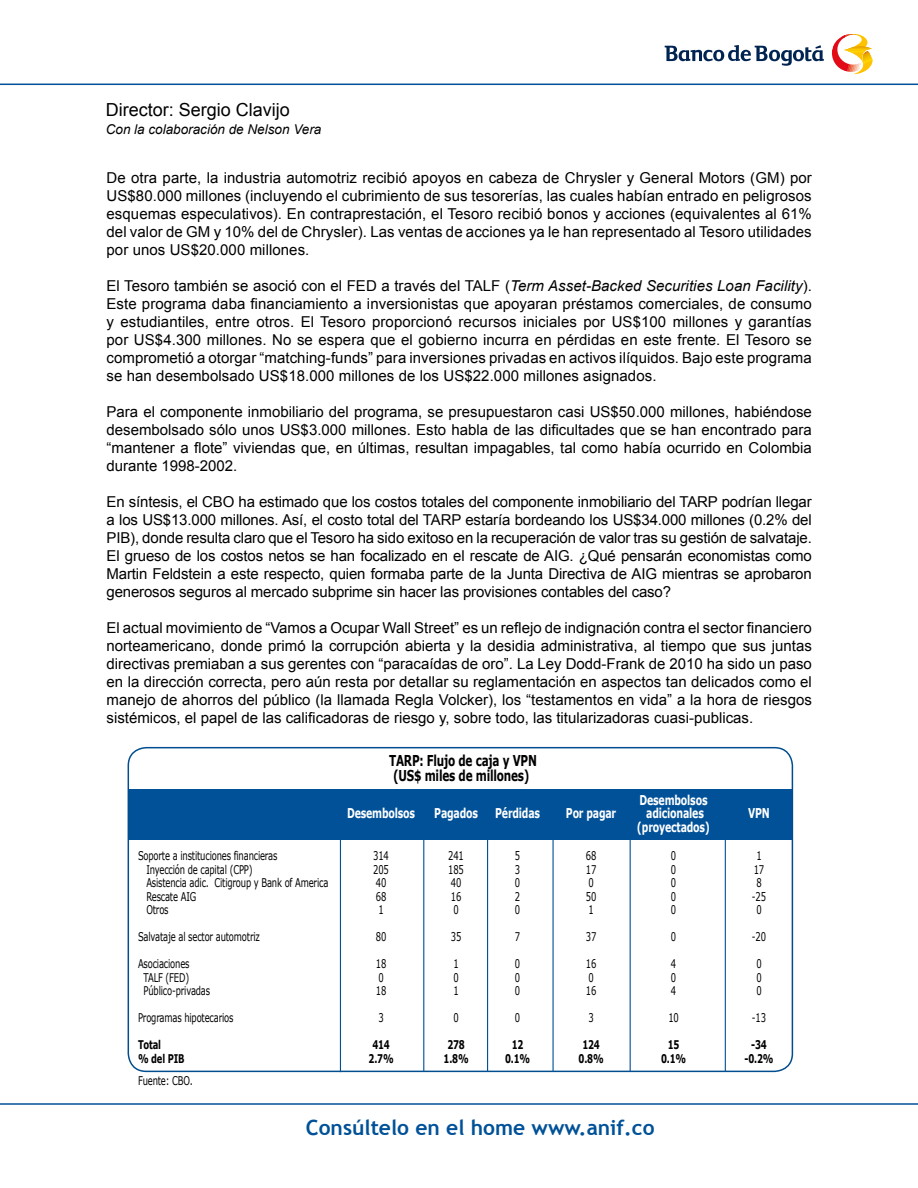
<style>
.page{position:relative;width:918px;height:1188px;background:#fff}
.page>*{position:absolute;margin:0;border:0;box-sizing:border-box;transform-origin:0 0}
.t1{font:700 21px "Trebuchet MS";color:#005198}
.t2{font:18px "Arial";color:#000}
.t3{font:15px/18px "Arial";color:#000;text-align:justify}
.t4{font:700 15px/15px "Verdana";letter-spacing:-.02em;color:#000;scale:.7 1}
.t5{font:700 13.5px "Verdana";letter-spacing:-.02em;color:#fff;scale:.7 1}
.t6{font:italic 13.5px "Arial";color:#000}
.t7{font:12px "Verdana";letter-spacing:-.02em;color:#000;scale:.7 1}
.t8{font:700 12px "Verdana";letter-spacing:-.02em;color:#000;scale:.7 1}
.s1{font-style:italic}
</style>
<div class="page">
<hr style="left:0;top:1103px;width:918px;height:2px;background:#005198">
<hr style="left:0;top:84px;width:918px;height:1px;background:#005198">
<svg style="left:832px;top:34px;width:41px;height:41px"></svg>
<svg style="left:665px;top:45px;width:159px;height:21px"></svg>
<div style="left:128px;top:789px;width:664px;height:50px;background:#005198"></div>
<div style="left:128px;top:747px;width:665px;height:325px;border:2px solid #004e8f;border-radius:18px"></div>
<hr style="left:340px;top:795px;width:1px;height:277px;background:#005198">
<hr style="left:630px;top:795px;width:1px;height:277px;background:#005198">
<hr style="left:553px;top:795px;width:1px;height:277px;background:#005198">
<hr style="left:487px;top:795px;width:1px;height:277px;background:#005198">
<hr style="left:423px;top:795px;width:1px;height:277px;background:#005198">
<hr style="left:725px;top:795px;width:1px;height:277px;background:#005198">
<p class="t2" style="left:106px;top:98px;width:186px">Director: Sergio Clavijo</p>
<p class="t6" style="left:106px;top:121px;width:217px">Con la colaboración de Nelson Vera</p>
<p class="t3" style="left:107px;top:169px;width:707px">De otra parte, la industria automotriz recibió apoyos en cabeza de Chrysler y General Motors (GM) por US$80.000 millones (incluyendo el cubrimiento de sus tesorerías, las cuales habían entrado en peligrosos esquemas especulativos). En contraprestación, el Tesoro recibió bonos y acciones (equivalentes al 61% del valor de GM y 10% del de Chrysler). Las ventas de acciones ya le han representado al Tesoro utilidades por unos US$20.000 millones.</p>
<p class="t3" style="left:107px;top:277px;width:707px">El Tesoro también se asoció con el FED a través del TALF (<span class="s1">Term Asset-Backed Securities Loan Facility</span>).<br>Este programa daba financiamiento a inversionistas que apoyaran préstamos comerciales, de consumo y estudiantiles, entre otros. El Tesoro proporcionó recursos iniciales por US$100 millones y garantías por US$4.300 millones. No se espera que el gobierno incurra en pérdidas en este frente. El Tesoro se comprometió a otorgar “matching-funds” para inversiones privadas en activos ilíquidos. Bajo este programa se han desembolsado US$18.000 millones de los US$22.000 millones asignados.</p>
<p class="t3" style="left:107px;top:403px;width:707px">Para el componente inmobiliario del programa, se presupuestaron casi US$50.000 millones, habiéndose desembolsado sólo unos US$3.000 millones. Esto habla de las dificultades que se han encontrado para “mantener a flote” viviendas que, en últimas, resultan impagables, tal como había ocurrido en Colombia durante 1998-2002.</p>
<p class="t3" style="left:107px;top:493px;width:707px">En síntesis, el CBO ha estimado que los costos totales del componente inmobiliario del TARP podrían llegar a los US$13.000 millones. Así, el costo total del TARP estaría bordeando los US$34.000 millones (0.2% del PIB), donde resulta claro que el Tesoro ha sido exitoso en la recuperación de valor tras su gestión de salvataje.<br>El grueso de los costos netos se han focalizado en el rescate de AIG. ¿Qué pensarán economistas como Martin Feldstein a este respecto, quien formaba parte de la Junta Directiva de AIG mientras se aprobaron generosos seguros al mercado subprime sin hacer las provisiones contables del caso?</p>
<p class="t3" style="left:107px;top:619px;width:707px">El actual movimiento de “Vamos a Ocupar Wall Street” es un reflejo de indignación contra el sector financiero norteamericano, donde primó la corrupción abierta y la desidia administrativa, al tiempo que sus juntas directivas premiaban a sus gerentes con “paracaídas de oro”. La Ley Dodd-Frank de 2010 ha sido un paso en la dirección correcta, pero aún resta por detallar su reglamentación en aspectos tan delicados como el manejo de ahorros del público (la llamada Regla Volcker), los “testamentos en vida” a la hora de riesgos sistémicos, el papel de las calificadoras de riesgo y, sobre todo, las titularizadoras cuasi-publicas.</p>
<p class="t4" style="left:389px;top:752px;width:213px">TARP: Flujo de caja y VPN (US$ miles de millones)</p>
<p class="t5" style="left:639px;top:791px;width:99px">Desembolsos</p>
<p class="t5" style="left:347px;top:805px;width:99px">Desembolsos</p>
<p class="t5" style="left:434px;top:805px;width:64px">Pagados</p>
<p class="t5" style="left:495px;top:805px;width:66px">Pérdidas</p>
<p class="t5" style="left:566px;top:805px;width:73px">Por pagar</p>
<p class="t5" style="left:646px;top:805px;width:84px">adicionales</p>
<p class="t5" style="left:748px;top:805px;width:33px">VPN</p>
<p class="t5" style="left:637px;top:818px;width:106px">(proyectados)</p>
<p class="t7" style="left:138px;top:848px;width:201px">Soporte a instituciones financieras</p>
<p class="t7" style="left:373px;top:848px;width:24px">314</p>
<p class="t7" style="left:448px;top:848px;width:24px">241</p>
<p class="t7" style="left:515px;top:848px;width:9px">5</p>
<p class="t7" style="left:586px;top:848px;width:17px">68</p>
<p class="t7" style="left:671px;top:848px;width:9px">0</p>
<p class="t7" style="left:756px;top:848px;width:9px">1</p>
<p class="t7" style="left:146px;top:862px;width:153px">Inyección de capital (CPP)</p>
<p class="t7" style="left:373px;top:862px;width:24px">205</p>
<p class="t7" style="left:448px;top:862px;width:24px">185</p>
<p class="t7" style="left:515px;top:862px;width:9px">3</p>
<p class="t7" style="left:586px;top:862px;width:17px">17</p>
<p class="t7" style="left:671px;top:862px;width:9px">0</p>
<p class="t7" style="left:754px;top:862px;width:17px">17</p>
<p class="t7" style="left:146px;top:875px;width:262px">Asistencia adic. Citigroup y Bank of America</p>
<p class="t7" style="left:376px;top:875px;width:17px">40</p>
<p class="t7" style="left:451px;top:875px;width:17px">40</p>
<p class="t7" style="left:515px;top:875px;width:9px">0</p>
<p class="t7" style="left:588px;top:875px;width:9px">0</p>
<p class="t7" style="left:671px;top:875px;width:9px">0</p>
<p class="t7" style="left:756px;top:875px;width:9px">8</p>
<p class="t7" style="left:146px;top:889px;width:73px">Rescate AIG</p>
<p class="t7" style="left:376px;top:889px;width:17px">68</p>
<p class="t7" style="left:451px;top:889px;width:17px">16</p>
<p class="t7" style="left:515px;top:889px;width:9px">2</p>
<p class="t7" style="left:586px;top:889px;width:17px">50</p>
<p class="t7" style="left:671px;top:889px;width:9px">0</p>
<p class="t7" style="left:752px;top:889px;width:22px">-25</p>
<p class="t7" style="left:146px;top:902px;width:33px">Otros</p>
<p class="t7" style="left:378px;top:902px;width:9px">1</p>
<p class="t7" style="left:453px;top:902px;width:9px">0</p>
<p class="t7" style="left:515px;top:902px;width:9px">0</p>
<p class="t7" style="left:588px;top:902px;width:9px">1</p>
<p class="t7" style="left:671px;top:902px;width:9px">0</p>
<p class="t7" style="left:756px;top:902px;width:9px">0</p>
<p class="t7" style="left:138px;top:929px;width:176px">Salvataje al sector automotriz</p>
<p class="t7" style="left:376px;top:929px;width:17px">80</p>
<p class="t7" style="left:451px;top:929px;width:17px">35</p>
<p class="t7" style="left:515px;top:929px;width:9px">7</p>
<p class="t7" style="left:586px;top:929px;width:17px">37</p>
<p class="t7" style="left:671px;top:929px;width:9px">0</p>
<p class="t7" style="left:752px;top:929px;width:22px">-20</p>
<p class="t7" style="left:138px;top:956px;width:75px">Asociaciones</p>
<p class="t7" style="left:376px;top:956px;width:17px">18</p>
<p class="t7" style="left:453px;top:956px;width:9px">1</p>
<p class="t7" style="left:515px;top:956px;width:9px">0</p>
<p class="t7" style="left:586px;top:956px;width:17px">16</p>
<p class="t7" style="left:671px;top:956px;width:9px">4</p>
<p class="t7" style="left:756px;top:956px;width:9px">0</p>
<p class="t7" style="left:144px;top:970px;width:67px">TALF (FED)</p>
<p class="t7" style="left:378px;top:970px;width:9px">0</p>
<p class="t7" style="left:453px;top:970px;width:9px">0</p>
<p class="t7" style="left:515px;top:970px;width:9px">0</p>
<p class="t7" style="left:588px;top:970px;width:9px">0</p>
<p class="t7" style="left:671px;top:970px;width:9px">0</p>
<p class="t7" style="left:756px;top:970px;width:9px">0</p>
<p class="t7" style="left:144px;top:983px;width:97px">Público-privadas</p>
<p class="t7" style="left:376px;top:983px;width:17px">18</p>
<p class="t7" style="left:453px;top:983px;width:9px">1</p>
<p class="t7" style="left:515px;top:983px;width:9px">0</p>
<p class="t7" style="left:586px;top:983px;width:17px">16</p>
<p class="t7" style="left:671px;top:983px;width:9px">4</p>
<p class="t7" style="left:756px;top:983px;width:9px">0</p>
<p class="t7" style="left:138px;top:1010px;width:138px">Programas hipotecarios</p>
<p class="t7" style="left:378px;top:1010px;width:9px">3</p>
<p class="t7" style="left:453px;top:1010px;width:9px">0</p>
<p class="t7" style="left:515px;top:1010px;width:9px">0</p>
<p class="t7" style="left:588px;top:1010px;width:9px">3</p>
<p class="t7" style="left:668px;top:1010px;width:17px">10</p>
<p class="t7" style="left:752px;top:1010px;width:22px">-13</p>
<p class="t8" style="left:138px;top:1037px;width:35px">Total</p>
<p class="t8" style="left:372px;top:1037px;width:27px">414</p>
<p class="t8" style="left:447px;top:1037px;width:27px">278</p>
<p class="t8" style="left:512px;top:1037px;width:18px">12</p>
<p class="t8" style="left:582px;top:1037px;width:27px">124</p>
<p class="t8" style="left:668px;top:1037px;width:18px">15</p>
<p class="t8" style="left:751px;top:1037px;width:24px">-34</p>
<p class="t8" style="left:138px;top:1051px;width:68px">% del PIB</p>
<p class="t8" style="left:369px;top:1051px;width:37px">2.7%</p>
<p class="t8" style="left:444px;top:1051px;width:37px">1.8%</p>
<p class="t8" style="left:505px;top:1051px;width:37px">0.1%</p>
<p class="t8" style="left:579px;top:1051px;width:37px">0.8%</p>
<p class="t8" style="left:661px;top:1051px;width:37px">0.1%</p>
<p class="t8" style="left:745px;top:1051px;width:43px">-0.2%</p>
<p class="t7" style="left:138px;top:1073px;width:80px">Fuente: CBO.</p>
<h1 class="t1" style="left:306px;top:1114px;width:350px">Consúltelo en el home www.anif.co</h1>
</div>
